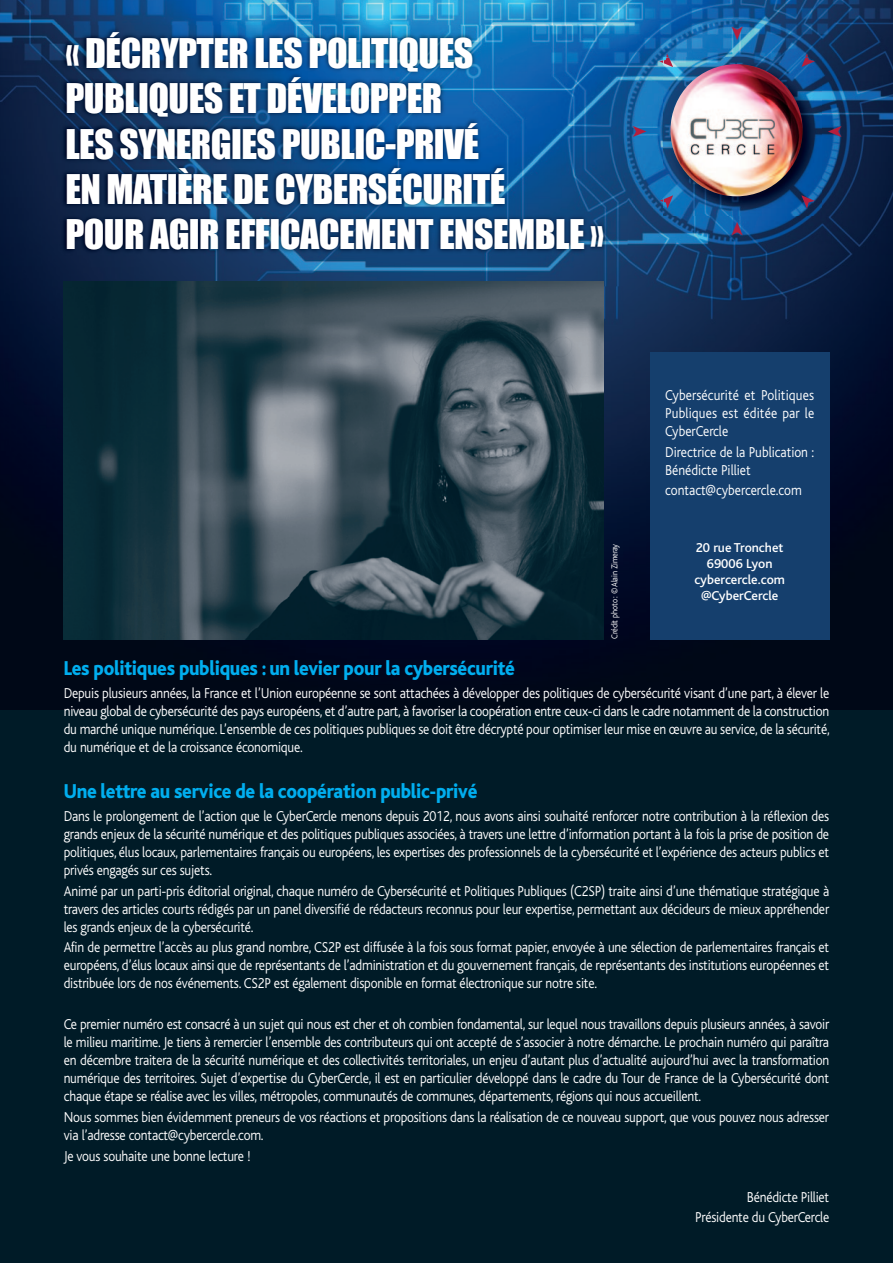
<style>
.page{position:relative;width:893px;height:1263px;background:#001b27}
.page>*{position:absolute;margin:0;border:0;box-sizing:border-box;transform-origin:0 0}
.t1{font:37.8px/45.5px "Impact";letter-spacing:-.015em;color:#fff}
.t2{font:800 21px "Bliss";letter-spacing:-.015em;color:#00aeef;scale:.9 1}
.t3{font:300 15px/18px "Bliss";letter-spacing:-.015em;color:#fff;text-align:justify;scale:.9 1}
.t4{font:500 13.5px/16.2px "Bliss";color:#fff;text-align:center}
.t5{font:300 9px "Bliss";letter-spacing:-.015em;color:#fff;scale:.9 1}
</style>
<div class="page">
<img style="left:0;top:0;width:893px;height:710px">
<img style="left:664px;top:58px;width:157px;height:157px">
<img style="left:801px;top:58px;width:14px;height:9px">
<img style="left:801px;top:195px;width:14px;height:14px">
<img style="left:664px;top:195px;width:9px;height:14px">
<img style="left:670px;top:64px;width:133px;height:132px;border-radius:50%">
<img style="left:64px;top:286px;width:539px;height:354px">
<img style="left:43px;top:25px;width:585px;height:261px">
<img style="left:64px;top:281px;width:539px;height:5px">
<div style="left:650px;top:352px;width:179px;height:288px;background:#153f6d"></div>
<svg style="left:732px;top:27px;width:11px;height:13px"></svg>
<svg style="left:828px;top:126px;width:13px;height:11px"></svg>
<svg style="left:732px;top:222px;width:11px;height:13px"></svg>
<svg style="left:633px;top:126px;width:14px;height:11px"></svg>
<svg style="left:660px;top:54px;width:17px;height:17px"></svg>
<h1 class="t1" style="left:65px;top:33px;width:540px">« DÉCRYPTER LES POLITIQUES<br>PUBLIQUES ET DÉVELOPPER<br>LES SYNERGIES PUBLIC-PRIVÉ<br>EN MATIÈRE DE CYBERSÉCURITÉ<br>POUR AGIR EFFICACEMENT ENSEMBLE »</h1>
<p class="t5" style="left:611px;top:639px;width:107px;rotate:-90deg">Crédit photo : © Alain Zimeray</p>
<p class="t3" style="left:665px;top:388px;width:167px">Cybersécurité et Politiques Publiques est éditée par le CyberCercle</p>
<p class="t3" style="left:665px;top:444px;width:167px">Directrice de la Publication :<br>Bénédicte Pilliet</p>
<p class="t3" style="left:665px;top:483px;width:153px">contact@cybercercle.com</p>
<p class="t4" style="left:694px;top:540px;width:92px">20 rue Tronchet<br>69006 Lyon cybercercle.com @CyberCercle</p>
<h2 class="t2" style="left:64px;top:660px;width:503px">Les politiques publiques : un levier pour la cybersécurité</h2>
<p class="t3" style="left:64px;top:686px;width:852px">Depuis plusieurs années, la France et l’Union européenne se sont attachées à développer des politiques de cybersécurité visant d’une part, à élever le niveau global de cybersécurité des pays européens, et d’autre part, à favoriser la coopération entre ceux-ci dans le cadre notamment de la construction du marché unique numérique. L’ensemble de ces politiques publiques se doit être décrypté pour optimiser leur mise en œuvre au service, de la sécurité, du numérique et de la croissance économique.</p>
<h2 class="t2" style="left:64px;top:783px;width:461px">Une lettre au service de la coopération public-privé</h2>
<p class="t3" style="left:64px;top:809px;width:852px">Dans le prolongement de l’action que le CyberCercle menons depuis 2012, nous avons ainsi souhaité renforcer notre contribution à la réflexion des grands enjeux de la sécurité numérique et des politiques publiques associées, à travers une lettre d’information portant à la fois la prise de position de politiques, élus locaux, parlementaires français ou européens, les expertises des professionnels de la cybersécurité et l’expérience des acteurs publics et privés engagés sur ces sujets.</p>
<p class="t3" style="left:64px;top:883px;width:852px">Animé par un parti-pris éditorial original, chaque numéro de Cybersécurité et Politiques Publiques (C2SP) traite ainsi d’une thématique stratégique à travers des articles courts rédigés par un panel diversifié de rédacteurs reconnus pour leur expertise, permettant aux décideurs de mieux appréhender les grands enjeux de la cybersécurité.</p>
<p class="t3" style="left:64px;top:940px;width:852px">Afin de permettre l’accès au plus grand nombre, CS2P est diffusée à la fois sous format papier, envoyée à une sélection de parlementaires français et européens, d’élus locaux ainsi que de représentants de l’administration et du gouvernement français, de représentants des institutions européennes et distribuée lors de nos événements. CS2P est également disponible en format électronique sur notre site.</p>
<p class="t3" style="left:64px;top:1017px;width:852px">Ce premier numéro est consacré à un sujet qui nous est cher et oh combien fondamental, sur lequel nous travaillons depuis plusieurs années, à savoir le milieu maritime. Je tiens à remercier l’ensemble des contributeurs qui ont accepté de s’associer à notre démarche. Le prochain numéro qui paraîtra en décembre traitera de la sécurité numérique et des collectivités territoriales, un enjeu d’autant plus d’actualité aujourd’hui avec la transformation numérique des territoires. Sujet d’expertise du CyberCercle, il est en particulier développé dans le cadre du Tour de France de la Cybersécurité dont chaque étape se réalise avec les villes, métropoles, communautés de communes, départements, régions qui nous accueillent.</p>
<p class="t3" style="left:64px;top:1109px;width:852px">Nous sommes bien évidemment preneurs de vos réactions et propositions dans la réalisation de ce nouveau support, que vous pouvez nous adresser via l’adresse contact@cybercercle.com.</p>
<p class="t3" style="left:64px;top:1148px;width:209px">Je vous souhaite une bonne lecture !</p>
<p class="t3" style="left:695px;top:1188px;width:151px;line-height:20.5px;text-align:right">Bénédicte Pilliet<br>Présidente du CyberCercle</p>
</div>
